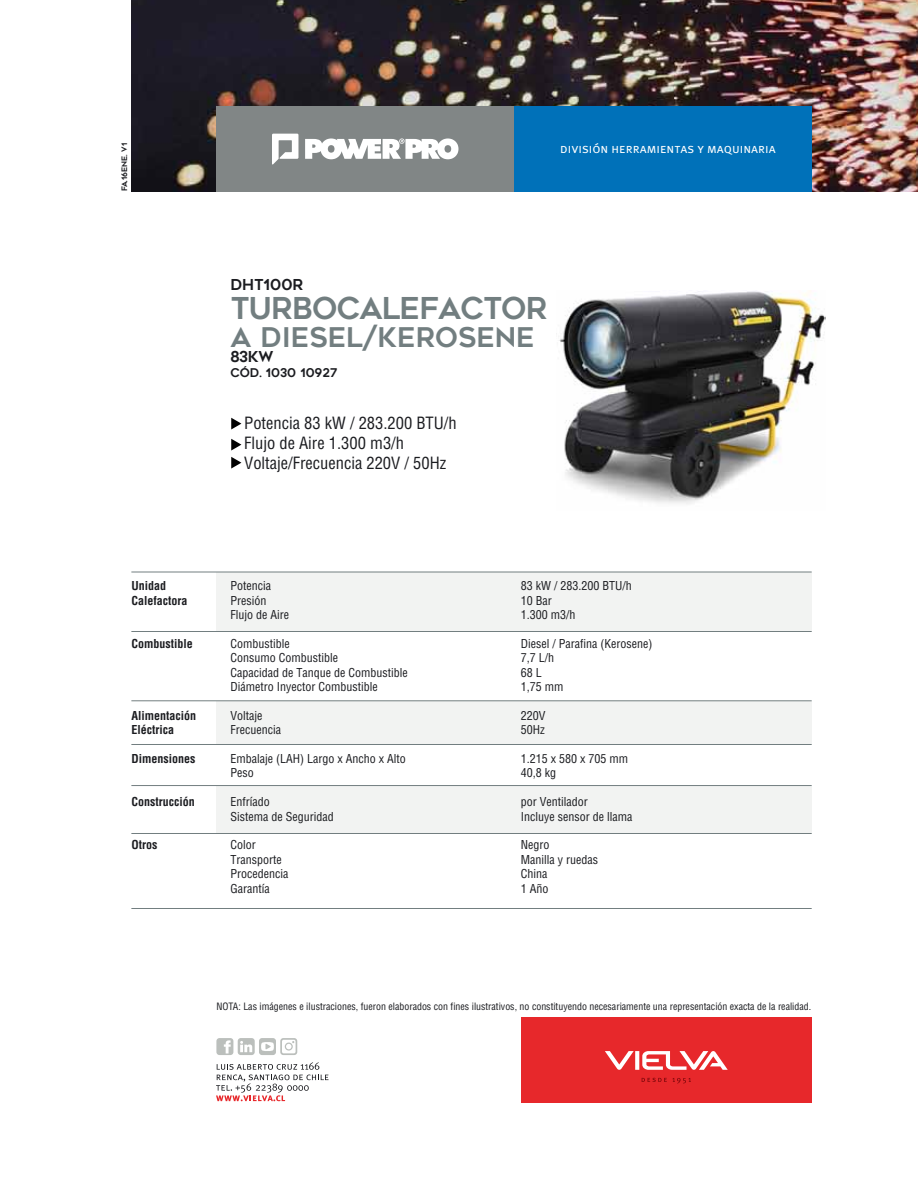
<style>
.page{position:relative;width:918px;height:1188px;background:#fff}
.page>*{position:absolute;margin:0;border:0;box-sizing:border-box;transform-origin:0 0}
.t1{font:30px "Geometos";letter-spacing:-.025em;color:#727e80}
.t2{font:27px "Geometos";color:#727e80}
.t3{font:condensed 16.5px/19.8px "Helvetica";color:#1b1c20}
.t4{font:15px "Geometos";color:#1b1c20}
.t5{font:13.5px "Meta Plus Normal Caps";color:#fff}
.t6{font:condensed 12px/14.4px "Helvetica";color:#1b1c20}
.t7{font:700 condensed 12px/14.4px "Helvetica";color:#1b1c20}
.t8{font:12px "Geometos";color:#1b1c20}
.t9{font:condensed 9.9px "Helvetica";color:#1b1c20}
.t10{font:7.5px "Geometos";color:#1b1c20}
</style>
<div class="page">
<div style="left:521px;top:1018px;width:291px;height:85px;background:#e7282b"></div>
<svg style="left:216px;top:1038px;width:81px;height:17px"></svg>
<svg style="left:216px;top:1062px;width:113px;height:39px"></svg>
<svg style="left:605px;top:1051px;width:123px;height:19px"></svg>
<svg style="left:642px;top:1078px;width:49px;height:6px"></svg>
<img style="left:559px;top:291px;width:266px;height:213px">
<div style="left:216px;top:572px;width:596px;height:60px;background:#f2f3f2"></div>
<hr style="left:131px;top:572px;width:681px;height:1px;background:#727e80">
<hr style="left:131px;top:631px;width:681px;height:1px;background:#727e80">
<div style="left:216px;top:701px;width:596px;height:43px;background:#f2f3f2"></div>
<hr style="left:131px;top:700px;width:681px;height:1px;background:#727e80">
<hr style="left:131px;top:744px;width:681px;height:1px;background:#727e80">
<div style="left:216px;top:786px;width:596px;height:47px;background:#f2f3f2"></div>
<hr style="left:131px;top:785px;width:681px;height:1px;background:#727e80">
<hr style="left:131px;top:833px;width:681px;height:1px;background:#727e80">
<hr style="left:131px;top:908px;width:681px;height:1px;background:#727e80">
<svg style="left:231px;top:418px;width:10px;height:11px"></svg>
<svg style="left:231px;top:439px;width:10px;height:12px"></svg>
<svg style="left:231px;top:457px;width:10px;height:12px"></svg>
<img style="left:131px;top:0;width:787px;height:191px">
<div style="left:216px;top:107px;width:298px;height:85px;background:#818686"></div>
<div style="left:514px;top:107px;width:298px;height:85px;background:#0071b9"></div>
<svg style="left:272px;top:134px;width:26px;height:30px"></svg>
<svg style="left:305px;top:138px;width:153px;height:21px"></svg>
<p class="t10" style="left:120px;top:191px;width:50px;rotate:-90deg">FA.16ENE. V1</p>
<p class="t5" style="left:560px;top:141px;width:217px">división herramientas y maquinaria</p>
<p class="t4" style="left:230px;top:276px;width:74px">DHT100R</p>
<h1 class="t1" style="left:230px;top:291px;width:318px">TURBOCALEFACTOR</h1>
<h2 class="t2" style="left:230px;top:322px;width:306px">A DIESEL/KEROSENE</h2>
<p class="t4" style="left:230px;top:348px;width:44px">83KW</p>
<p class="t8" style="left:230px;top:365px;width:108px">CÓD. 1030 10927</p>
<h3 class="t3" style="left:244px;top:413px;width:214px">Potencia 83 kW / 283.200 BTU/h<br>Flujo de Aire 1.300 m3/h<br>Voltaje/Frecuencia 220V / 50Hz</h3>
<p class="t7" style="left:131px;top:579px;width:58px">Unidad<br>Calefactora</p>
<p class="t7" style="left:131px;top:636px;width:63px">Combustible</p>
<p class="t7" style="left:131px;top:708px;width:66px">Alimentación<br>Eléctrica</p>
<p class="t7" style="left:131px;top:751px;width:65px">Dimensiones</p>
<p class="t7" style="left:131px;top:795px;width:65px">Construcción</p>
<p class="t7" style="left:131px;top:838px;width:27px">Otros</p>
<p class="t6" style="left:230px;top:579px;width:60px">Potencia<br>Presión<br>Flujo de Aire</p>
<p class="t6" style="left:230px;top:636px;width:179px">Combustible<br>Consumo Combustible<br>Capacidad de Tanque de Combustible<br>Diámetro Inyector Combustible</p>
<p class="t6" style="left:230px;top:708px;width:52px">Voltaje<br>Frecuencia</p>
<p class="t6" style="left:230px;top:751px;width:177px">Embalaje (LAH) Largo x Ancho x Alto<br>Peso</p>
<p class="t6" style="left:230px;top:795px;width:105px">Enfríado<br>Sistema de Seguridad</p>
<p class="t6" style="left:230px;top:838px;width:59px">Color<br>Transporte<br>Procedencia<br>Garantía</p>
<p class="t6" style="left:521px;top:579px;width:112px">83 kW / 283.200 BTU/h<br>10 Bar<br>1.300 m3/h</p>
<p class="t6" style="left:521px;top:636px;width:133px">Diesel / Parafina (Kerosene)<br>7,7 L/h<br>68 L<br>1,75 mm</p>
<p class="t6" style="left:521px;top:708px;width:26px">220V<br>50Hz</p>
<p class="t6" style="left:521px;top:751px;width:109px">1.215 x 580 x 705 mm<br>40,8 kg</p>
<p class="t6" style="left:521px;top:795px;width:113px">por Ventilador<br>Incluye sensor de llama</p>
<p class="t6" style="left:521px;top:838px;width:79px">Negro<br>Manilla y ruedas<br>China<br>1 Año</p>
<p class="t9" style="left:216px;top:1000px;width:596px">NOTA: Las imágenes e ilustraciones, fueron elaborados con fines ilustrativos, no constituyendo necesariamente una representación exacta de la realidad.</p>
</div>
